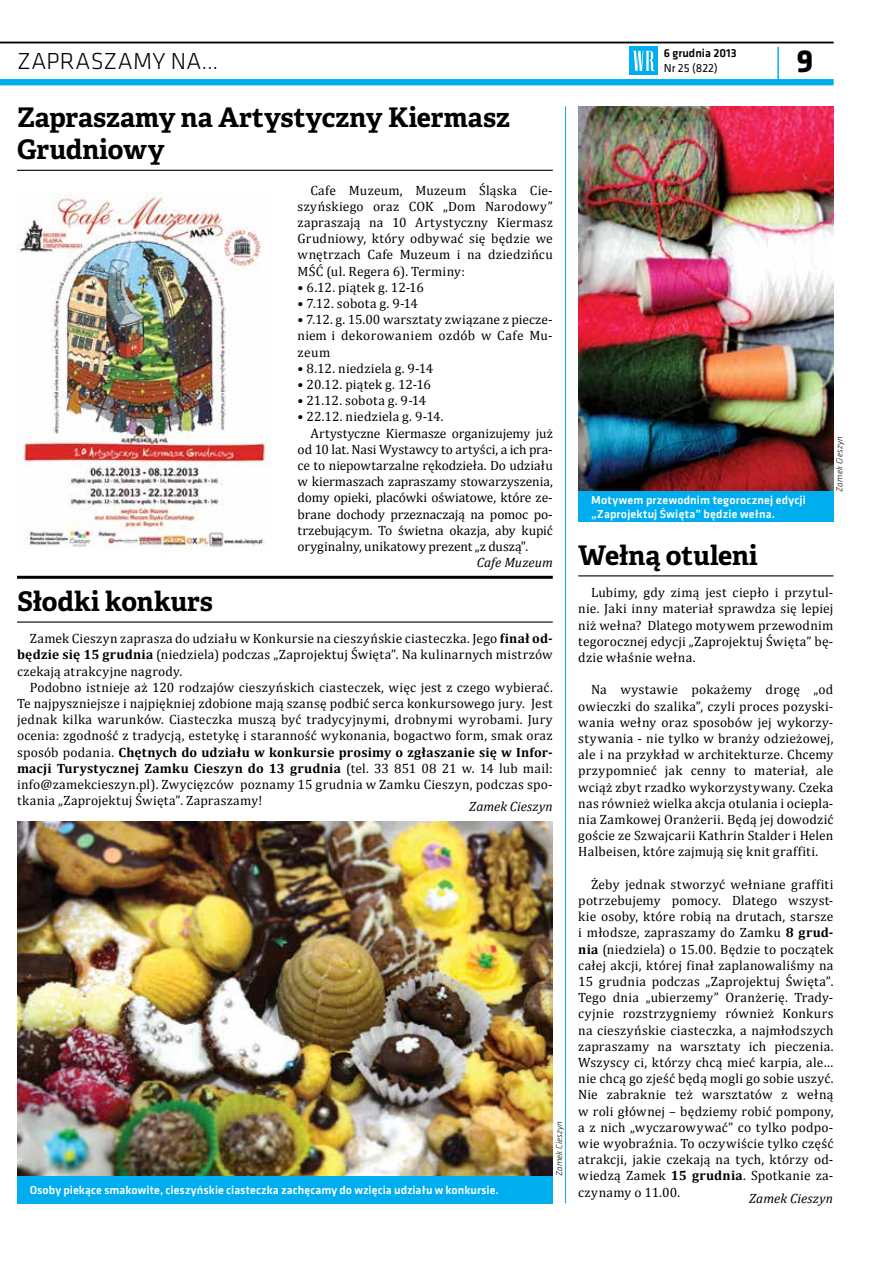
<style>
.page{position:relative;width:893px;height:1263px;background:#fff}
.page>*{position:absolute;margin:0;border:0;box-sizing:border-box;transform-origin:0 0}
.t1{font:700 33px "Klavika";color:#000}
.t2{font:700 27px/32.4px "Adelle Basic";color:#000}
.t3{font:300 24px "Klavika";letter-spacing:.015em;color:#000}
.t4{font:13.5px/16.2px "Cambria";letter-spacing:.005em;color:#000;text-align:justify}
.t5{font:italic 13.5px "Cambria";letter-spacing:.005em;color:#000}
.t6{font:500 12px/14.4px "Klavika";letter-spacing:.01em;color:#fff}
.t7{font:500 12px "Klavika";color:#000}
.t8{font:12px "Klavika";color:#000}
.t9{font:italic 300 9px "Klavika";letter-spacing:.015em;color:#000}
.s1{font-weight:700}
</style>
<div class="page">
<hr style="left:777px;top:47px;width:2px;height:35px;background:#00aeef">
<div style="left:630px;top:47px;width:28px;height:28px;background:#00aeef"></div>
<svg style="left:633px;top:51px;width:22px;height:20px"></svg>
<hr style="left:0;top:42px;width:833px;height:1px;background:#000">
<div style="left:0;top:79px;width:833px;height:6px;background:#00aeef"></div>
<img style="left:17px;top:192px;width:251px;height:361px">
<hr style="left:17px;top:170px;width:536px;height:1px;background:#000">
<hr style="left:17px;top:621px;width:536px;height:2px;background:#000">
<img style="left:17px;top:821px;width:536px;height:355px">
<hr style="left:578px;top:575px;width:255px;height:1px;background:#000">
<img style="left:578px;top:106px;width:255px;height:385px">
<div style="left:17px;top:1176px;width:536px;height:27px;background:#00aeef"></div>
<div style="left:578px;top:491px;width:255px;height:31px;background:#00aeef"></div>
<hr style="left:17px;top:576px;width:536px;height:3px;background:#000">
<hr style="left:565px;top:106px;width:1px;height:1097px;background:#00aeef">
<p class="t7" style="left:664px;top:45px;width:74px">6 grudnia 2013</p>
<h3 class="t3" style="left:17px;top:46px;width:203px">ZAPRASZAMY NA...</h3>
<p class="t8" style="left:664px;top:60px;width:55px">Nr 25 (822)</p>
<h2 class="t2" style="left:17px;top:101px;width:494px">Zapraszamy na Artystyczny Kiermasz<br>Grudniowy</h2>
<h1 class="t1" style="left:797px;top:37px;width:18px">9</h1>
<p class="t4" style="left:298px;top:182px;width:257px;text-indent:13px">Cafe Muzeum, Muzeum Śląska Cie&shy;szyńskiego oraz COK „Dom Narodowy” zapraszają na 10 Artystyczny Kiermasz Grudniowy, który odbywać się będzie we wnętrzach Cafe Muzeum i na dziedzińcu MŚĆ (ul. Regera 6). Terminy:</p>
<p class="t4" style="left:298px;top:279px;width:128px">• 6.12. piątek g. 12-16</p>
<p class="t4" style="left:298px;top:295px;width:122px">• 7.12. sobota g. 9-14</p>
<p class="t4" style="left:298px;top:311px;width:257px">• 7.12. g. 15.00 warsztaty związane z piecze&shy;niem i dekorowaniem ozdób w Cafe Mu&shy;zeum</p>
<p class="t4" style="left:298px;top:360px;width:137px">• 8.12. niedziela g. 9-14</p>
<p class="t4" style="left:298px;top:376px;width:135px">• 20.12. piątek g. 12-16</p>
<p class="t4" style="left:298px;top:392px;width:130px">• 21.12. sobota g. 9-14</p>
<p class="t4" style="left:298px;top:409px;width:147px">• 22.12. niedziela g. 9-14.</p>
<p class="t4" style="left:310px;top:425px;width:244px">Artystyczne Kiermasze organizujemy już</p>
<p class="t4" style="left:298px;top:441px;width:257px">od 10 lat. Nasi Wystawcy to artyści, a ich pra-</p>
<p class="t4" style="left:298px;top:457px;width:257px">ce to niepowtarzalne rękodzieła. Do udziału</p>
<p class="t4" style="left:298px;top:473px;width:257px">w kiermaszach zapraszamy stowarzyszenia,</p>
<p class="t4" style="left:298px;top:490px;width:257px">domy opieki, placówki oświatowe, które ze-</p>
<p class="t4" style="left:298px;top:506px;width:257px">brane dochody przeznaczają na pomoc po-</p>
<p class="t4" style="left:298px;top:522px;width:257px">trzebującym. To świetna okazja, aby kupić</p>
<p class="t4" style="left:298px;top:538px;width:232px">oryginalny, unikatowy prezent „z duszą".</p>
<p class="t5" style="left:477px;top:554px;width:77px">Cafe Muzeum</p>
<h2 class="t2" style="left:17px;top:585px;width:198px">Słodki konkurs</h2>
<p class="t4" style="left:17px;top:630px;width:537px;text-indent:13px">Zamek Cieszyn zaprasza do udziału w Konkursie na cieszyńskie ciasteczka. Jego <span class="s1">finał od&shy;będzie się 15 grudnia</span> (niedziela) podczas „Zaprojektuj Święta”. Na kulinarnych mistrzów czekają atrakcyjne nagrody.</p>
<p class="t4" style="left:17px;top:679px;width:537px;text-indent:13px">Podobno istnieje aż 120 rodzajów cieszyńskich ciasteczek, więc jest z czego wybierać.<br>Te najpyszniejsze i najpiękniej zdobione mają szansę podbić serca konkursowego jury. Jest jednak kilka warunków. Ciasteczka muszą być tradycyjnymi, drobnymi wyrobami. Jury ocenia: zgodność z tradycją, estetykę i staranność wykonania, bogactwo form, smak oraz sposób podania. <span class="s1">Chętnych do udziału w konkursie prosimy o zgłaszanie się w Infor&shy;macji Turystycznej Zamku Cieszyn do 13 grudnia</span> (tel. 33 851 08 21 w. 14 lub mail: info@zamekcieszyn.pl). Zwycięzców poznamy 15 grudnia w Zamku Cieszyn, podczas spo&shy;tkania „Zaprojektuj Święta”. Zapraszamy!</p>
<p class="t5" style="left:469px;top:798px;width:85px">Zamek Cieszyn</p>
<p class="t6" style="left:30px;top:1182px;width:471px">Osoby piekące smakowite, cieszyńskie ciasteczka zachęcamy do wzięcia udziału w konkursie.</p>
<p class="t9" style="left:554px;top:1176px;width:56px;rotate:-90deg">Zamek Cieszyn</p>
<p class="t6" style="left:591px;top:492px;width:216px">Motywem przewodnim tegorocznej edycji „Zaprojektuj Święta” będzie wełna.</p>
<p class="t9" style="left:834px;top:491px;width:56px;rotate:-90deg">Zamek Cieszyn</p>
<h2 class="t2" style="left:578px;top:539px;width:181px">Wełną otuleni</h2>
<p class="t4" style="left:578px;top:584px;width:257px;text-indent:13px">Lubimy, gdy zimą jest ciepło i przytul&shy;nie. Jaki inny materiał sprawdza się lepiej niż wełna? Dlatego motywem przewodnim tegorocznej edycji „Zaprojektuj Święta” bę&shy;dzie właśnie wełna.</p>
<p class="t4" style="left:578px;top:681px;width:257px;text-indent:13px">Na wystawie pokażemy drogę „od owieczki do szalika”, czyli proces pozyski&shy;wania wełny oraz sposobów jej wykorzy&shy;stywania - nie tylko w branży odzieżowej, ale i na przykład w architekturze. Chcemy przypomnieć jak cenny to materiał, ale wciąż zbyt rzadko wykorzystywany. Czeka nas również wielka akcja otulania i ociepla&shy;nia Zamkowej Oranżerii. Będą jej dowodzić goście ze Szwajcarii Kathrin Stalder i Helen Halbeisen, które zajmują się knit graffiti.</p>
<p class="t4" style="left:578px;top:876px;width:257px;text-indent:13px">Żeby jednak stworzyć wełniane graffiti potrzebujemy pomocy. Dlatego wszyst&shy;kie osoby, które robią na drutach, starsze i młodsze, zapraszamy do Zamku <span class="s1">8 grud&shy;nia</span> (niedziela) o 15.00. Będzie to początek całej akcji, której finał zaplanowaliśmy na 15 grudnia podczas „Zaprojektuj Święta”.<br>Tego dnia „ubierzemy” Oranżerię. Trady&shy;cyjnie rozstrzygniemy również Konkurs na cieszyńskie ciasteczka, a najmłodszych zapraszamy na warsztaty ich pieczenia.<br>Wszyscy ci, którzy chcą mieć karpia, ale… nie chcą go zjeść będą mogli go sobie uszyć.<br>Nie zabraknie też warsztatów z wełną w roli głównej – będziemy robić pompony, a z nich „wyczarowywać” co tylko podpo&shy;wie wyobraźnia. To oczywiście tylko część atrakcji, jakie czekają na tych, którzy od&shy;wiedzą Zamek <span class="s1">15 grudnia</span>. Spotkanie za&shy;czynamy o 11.00.</p>
<p class="t5" style="left:749px;top:1190px;width:85px">Zamek Cieszyn</p>
</div>
